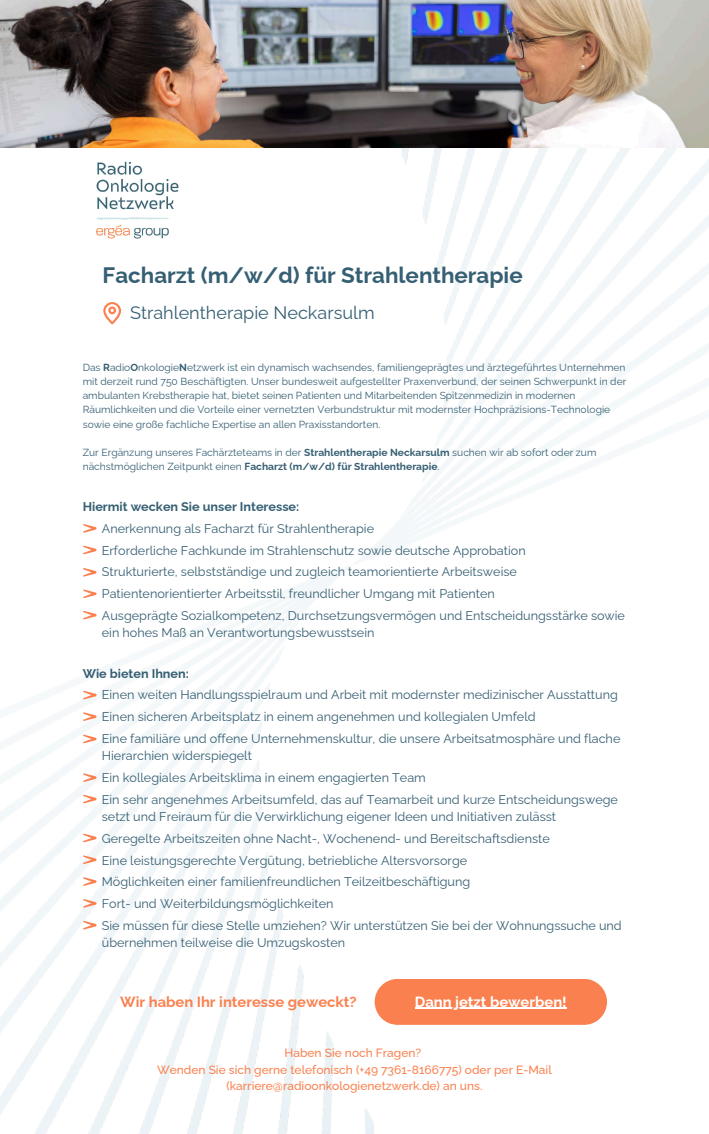
<style>
.page{position:relative;width:709px;height:1134px;background:#fff}
.page>*{position:absolute;margin:0;border:0;box-sizing:border-box;transform-origin:0 0}
.t1{font:700 22.35px "Raleway";color:#365f73}
.t2{font:18.05px "Raleway";color:#365f73}
.t3{font:700 14.75px "Raleway";color:#fa814f}
.t4{font:700 14.75px "Raleway";color:#fff}
.t5{font:12.65px/21.8px "Raleway";color:#365f73}
.t6{font:700 12.65px "Raleway";color:#365f73}
.t7{font:500 12px/16.5px "Raleway";color:#fa814f;text-align:center}
.t8{font:10.25px/14.2px "Raleway";color:#365f73}
.s1{font-weight:700}
</style>
<div class="page">
<img style="left:0;top:148px;width:709px;height:986px">
<img style="left:89px;top:156px;width:94px;height:86px">
<svg style="left:103px;top:302px;width:18px;height:22px"></svg>
<svg style="left:83px;top:524px;width:14px;height:9px"></svg>
<svg style="left:83px;top:546px;width:14px;height:8px"></svg>
<svg style="left:83px;top:568px;width:14px;height:9px"></svg>
<svg style="left:83px;top:589px;width:14px;height:9px"></svg>
<svg style="left:83px;top:611px;width:14px;height:8px"></svg>
<svg style="left:83px;top:691px;width:14px;height:8px"></svg>
<svg style="left:83px;top:712px;width:14px;height:9px"></svg>
<svg style="left:83px;top:735px;width:14px;height:8px"></svg>
<svg style="left:83px;top:773px;width:14px;height:9px"></svg>
<svg style="left:83px;top:795px;width:14px;height:8px"></svg>
<svg style="left:83px;top:834px;width:14px;height:8px"></svg>
<svg style="left:83px;top:855px;width:14px;height:9px"></svg>
<svg style="left:83px;top:877px;width:14px;height:9px"></svg>
<svg style="left:83px;top:899px;width:14px;height:9px"></svg>
<svg style="left:83px;top:921px;width:14px;height:8px"></svg>
<div style="left:375px;top:979px;width:232px;height:46px;background:#fa814f;border-radius:23px"></div>
<img style="left:0;top:0;width:709px;height:148px">
<hr style="left:415px;top:1007px;width:152px;height:2px;background:#fff">
<h1 class="t1" style="left:103px;top:262px;width:421px">Facharzt (m/w/d) für Strahlentherapie</h1>
<h2 class="t2" style="left:130px;top:302px;width:246px">Strahlentherapie Neckarsulm</h2>
<p class="t8" style="left:83px;top:360px;width:545px">Das <span class="s1">R</span>adio<span class="s1">O</span>nkologie<span class="s1">N</span>etzwerk ist ein dynamisch wachsendes, familiengeprägtes und ärztegeführtes Unternehmen mit derzeit rund 750 Beschäftigten. Unser bundesweit aufgestellter Praxenverbund, der seinen Schwerpunkt in der ambulanten Krebstherapie hat, bietet seinen Patienten und Mitarbeitenden Spitzenmedizin in modernen Räumlichkeiten und die Vorteile einer vernetzten Verbundstruktur mit modernster Hochpräzisions-Technologie sowie eine große fachliche Expertise an allen Praxisstandorten.</p>
<p class="t8" style="left:83px;top:445px;width:515px">Zur Ergänzung unseres Fachärzteteams in der <span class="s1">Strahlentherapie Neckarsulm</span> suchen wir ab sofort oder zum nächstmöglichen Zeitpunkt einen <span class="s1">Facharzt (m/w/d) für Strahlentherapie</span>.</p>
<p class="t6" style="left:83px;top:499px;width:218px">Hiermit wecken Sie unser Interesse:</p>
<p class="t5" style="left:102px;top:517px;width:425px">Anerkennung als Facharzt für Strahlentherapie<br>Erforderliche Fachkunde im Strahlenschutz sowie deutsche Approbation</p>
<p class="t5" style="left:102px;top:561px;width:416px">Strukturierte, selbstständige und zugleich teamorientierte Arbeitsweise</p>
<p class="t5" style="left:102px;top:583px;width:394px">Patientenorientierter Arbeitsstil, freundlicher Umgang mit Patienten</p>
<p class="t5" style="left:102px;top:607px;width:525px;line-height:17.2px">Ausgeprägte Sozialkompetenz, Durchsetzungsvermögen und Entscheidungsstärke sowie ein hohes Maß an Verantwortungsbewusstsein</p>
<p class="t6" style="left:83px;top:666px;width:108px">Wie bieten Ihnen:</p>
<p class="t5" style="left:102px;top:684px;width:517px">Einen weiten Handlungsspielraum und Arbeit mit modernster medizinischer Ausstattung<br>Einen sicheren Arbeitsplatz in einem angenehmen und kollegialen Umfeld</p>
<p class="t5" style="left:102px;top:730px;width:520px;line-height:17.2px">Eine familiäre und offene Unternehmenskultur, die unsere Arbeitsatmosphäre und flache<br>Hierarchien widerspiegelt</p>
<p class="t5" style="left:102px;top:767px;width:325px">Ein kollegiales Arbeitsklima in einem engagierten Team</p>
<p class="t5" style="left:102px;top:791px;width:517px;line-height:17.2px">Ein sehr angenehmes Arbeitsumfeld, das auf Teamarbeit und kurze Entscheidungswege setzt und Freiraum für die Verwirklichung eigener Ideen und Initiativen zulässt</p>
<p class="t5" style="left:102px;top:827px;width:521px">Geregelte Arbeitszeiten ohne Nacht-, Wochenend- und Bereitschaftsdienste<br>Eine leistungsgerechte Vergütung, betriebliche Altersvorsorge<br>Möglichkeiten einer familienfreundlichen Teilzeitbeschäftigung<br>Fort- und Weiterbildungsmöglichkeiten<br>Sie müssen für diese Stelle umziehen? Wir unterstützen Sie bei der Wohnungssuche und</p>
<p class="t5" style="left:102px;top:932px;width:245px">übernehmen teilweise die Umzugskosten</p>
<p class="t3" style="left:120px;top:993px;width:238px">Wir haben Ihr interesse geweckt?</p>
<p class="t4" style="left:415px;top:993px;width:153px">Dann jetzt bewerben!</p>
<p class="t7" style="left:157px;top:1045px;width:396px">Haben Sie noch Fragen?<br>Wenden Sie sich gerne telefonisch (+49 7361-8166775) oder per E-Mail (karriere@radioonkologienetzwerk.de) an uns.</p>
</div>
